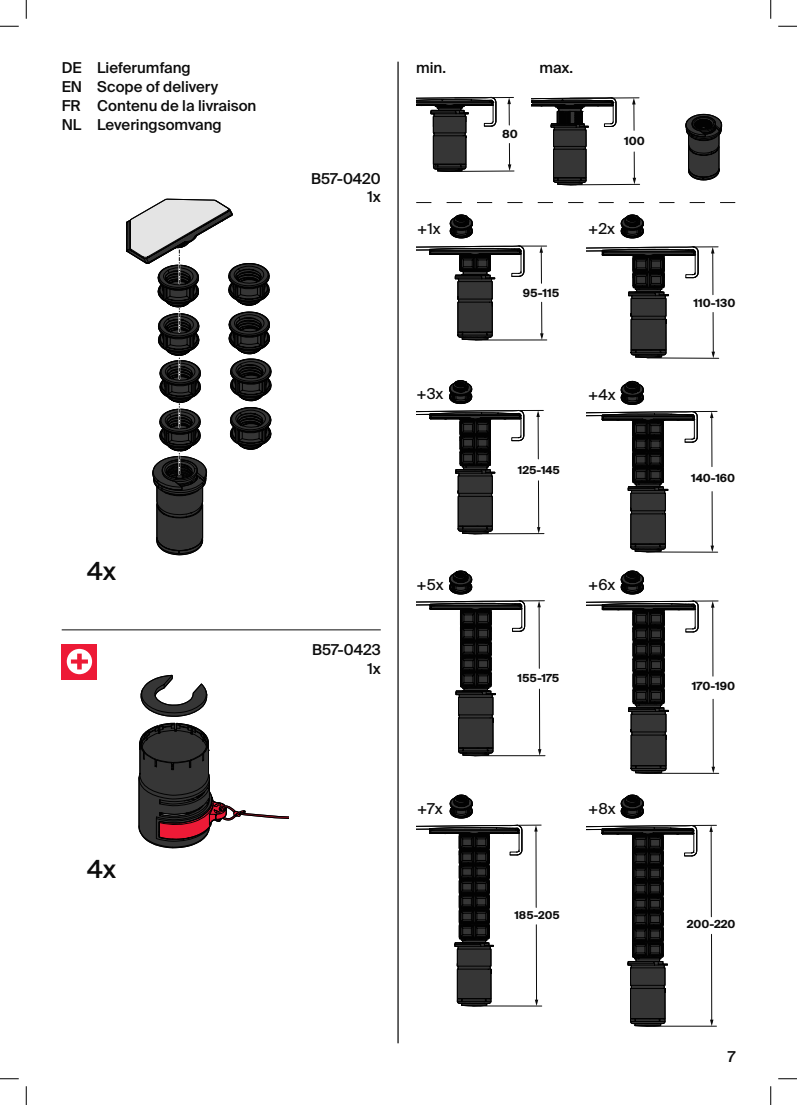
<style>
.page{position:relative;width:797px;height:1105px;background:#fff}
.page>*{position:absolute;margin:0;border:0;box-sizing:border-box;transform-origin:0 0}
.t1{font:500 25px "Suisse Intl";color:#0c0c0c}
.t2{font:500 15px/18.8px "Suisse Intl";color:#0c0c0c;text-align:right}
.t3{font:15px "Suisse Intl";color:#0c0c0c}
.t4{font:700 11.25px "Suisse Intl";color:#0c0c0c}
.t5{font:700 11.12px "Suisse Intl";color:#0c0c0c}
.t6{font:700 11px "Suisse Intl";color:#0c0c0c}
.t7{font:700 10.88px "Suisse Intl";color:#0c0c0c}
</style>
<div class="page">
<hr style="left:397px;top:62px;width:1px;height:981px;background:#0c0c0c">
<svg style="left:126px;top:198px;width:146px;height:358px"></svg>
<svg style="left:416px;top:97px;width:98px;height:75px"></svg>
<hr style="left:475px;top:340px;width:72px;height:1px;background:#0c0c0c">
<svg style="left:532px;top:97px;width:108px;height:88px"></svg>
<svg style="left:685px;top:114px;width:37px;height:66px;background:#424242"></svg>
<hr style="left:62px;top:629px;width:319px;height:1px;background:#0c0c0c">
<hr style="left:646px;top:552px;width:71px;height:1px;background:#0c0c0c">
<hr style="left:473px;top:533px;width:71px;height:1px;background:#0c0c0c">
<hr style="left:474px;top:755px;width:71px;height:1px;background:#0c0c0c">
<hr style="left:472px;top:1006px;width:69px;height:1px;background:#0c0c0c">
<svg style="left:416px;top:214px;width:130px;height:126px"></svg>
<svg style="left:586px;top:214px;width:133px;height:145px"></svg>
<svg style="left:416px;top:380px;width:127px;height:154px"></svg>
<svg style="left:586px;top:380px;width:131px;height:172px"></svg>
<svg style="left:416px;top:570px;width:128px;height:186px"></svg>
<svg style="left:586px;top:570px;width:132px;height:204px"></svg>
<svg style="left:416px;top:794px;width:125px;height:212px"></svg>
<svg style="left:586px;top:794px;width:130px;height:233px"></svg>
<svg style="left:416px;top:202px;width:319px;height:1px"></svg>
<svg style="left:138px;top:675px;width:150px;height:173px"></svg>
<div style="left:62px;top:644px;width:35px;height:35px;background:#ed1a36"></div>
<svg style="left:67px;top:649px;width:25px;height:25px"></svg>
<svg style="left:0;top:25px;width:19px;height:2px"></svg>
<svg style="left:778px;top:25px;width:19px;height:2px"></svg>
<svg style="left:0;top:1078px;width:19px;height:1px"></svg>
<svg style="left:778px;top:1078px;width:19px;height:1px"></svg>
<svg style="left:25px;top:0;width:2px;height:19px"></svg>
<svg style="left:25px;top:1086px;width:2px;height:19px"></svg>
<svg style="left:770px;top:0;width:1px;height:19px"></svg>
<svg style="left:770px;top:1086px;width:1px;height:19px"></svg>
<p class="t2" style="left:62px;top:59px;width:196px;text-align:left">DE Lieferumfang<br>EN Scope of delivery<br>FR Contenu de la livraison<br>NL Leveringsomvang</p>
<h1 class="t1" style="left:87px;top:556px;width:30px">4x</h1>
<h1 class="t1" style="left:87px;top:855px;width:30px">4x</h1>
<p class="t2" style="left:311px;top:169px;width:71px">B57-0420<br>1x</p>
<p class="t2" style="left:416px;top:59px;width:31px">min.</p>
<p class="t2" style="left:539px;top:59px;width:35px">max.</p>
<p class="t4" style="left:502px;top:128px;width:17px">80</p>
<p class="t4" style="left:624px;top:135px;width:22px">100</p>
<p class="t3" style="left:417px;top:219px;width:25px">+1x</p>
<p class="t3" style="left:588px;top:219px;width:28px">+2x</p>
<p class="t4" style="left:523px;top:287px;width:38px">95-115</p>
<p class="t3" style="left:416px;top:385px;width:28px">+3x</p>
<p class="t3" style="left:588px;top:386px;width:29px">+4x</p>
<p class="t6" style="left:518px;top:463px;width:44px">125-145</p>
<p class="t2" style="left:312px;top:641px;width:70px">B57-0423<br>1x</p>
<p class="t3" style="left:416px;top:575px;width:29px">+5x</p>
<p class="t3" style="left:588px;top:575px;width:29px">+6x</p>
<p class="t5" style="left:517px;top:672px;width:43px">155-175</p>
<p class="t4" style="left:693px;top:296px;width:44px">110-130</p>
<p class="t5" style="left:691px;top:472px;width:46px">140-160</p>
<p class="t4" style="left:692px;top:680px;width:45px">170-190</p>
<p class="t3" style="left:417px;top:800px;width:27px">+7x</p>
<p class="t3" style="left:588px;top:800px;width:29px">+8x</p>
<p class="t7" style="left:514px;top:909px;width:47px">185-205</p>
<p class="t5" style="left:686px;top:918px;width:50px">200-220</p>
<p class="t2" style="left:727px;top:1048px;width:9px">7</p>
</div>
